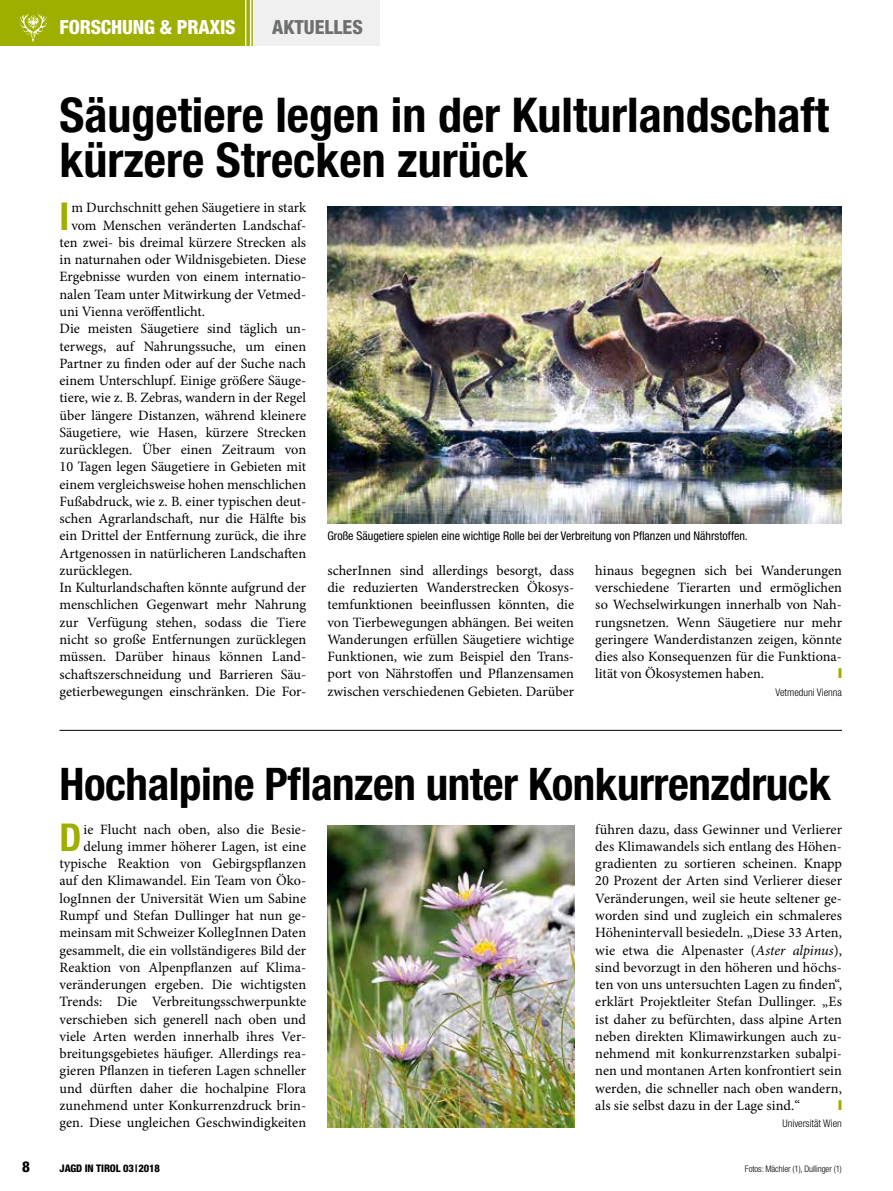
<style>
.page{position:relative;width:893px;height:1191px;background:#fff}
.page>*{position:absolute;margin:0;border:0;box-sizing:border-box;transform-origin:0 0}
.t1{font:700 condensed 48px/45px "Helvetica Neue LT Std";color:#000}
.t2{font:700 condensed 45px "Helvetica Neue LT Std";letter-spacing:-.01em;color:#000}
.t3{font:700 condensed 38.4px "Helvetica Neue LT Std";color:#9faf00}
.t4{font:800 condensed 19.5px "Helvetica Neue LT Std";letter-spacing:-.01em;color:#fff}
.t5{font:800 condensed 19.5px "Helvetica Neue LT Std";color:#6e6f70}
.t6{font:800 condensed 15px "Helvetica Neue LT Std";color:#000}
.t7{font:14.25px/17.2px "Minion Pro";color:#000;text-align:justify}
.t8{font:condensed 12px "Helvetica Neue LT Std";color:#000}
.t9{font:300 condensed 10.5px "Helvetica Neue LT Std";color:#000}
.t10{font:800 condensed 10.5px "Helvetica Neue LT Std";letter-spacing:-.01em;color:#000}
.t11{font:300 condensed 9px "Helvetica Neue LT Std";letter-spacing:-.01em;color:#000}
.s1{font-style:italic}
</style>
<div class="page">
<div style="left:255px;top:0;width:125px;height:46px;background:#f0f0f0"></div>
<hr style="left:252px;top:0;width:1px;height:46px;background:#9faf00">
<hr style="left:247px;top:0;width:3px;height:46px;background:#9faf00">
<div style="left:0;top:0;width:244px;height:46px;background:#9faf00"></div>
<img style="left:327px;top:825px;width:247px;height:302px">
<img style="left:327px;top:206px;width:515px;height:317px">
<hr style="left:60px;top:730px;width:782px;height:1px;background:#000">
<p class="t4" style="left:60px;top:15px;width:178px">FORSCHUNG &amp; PRAXIS</p>
<p class="t5" style="left:272px;top:15px;width:92px">AKTUELLES</p>
<p class="t1" style="left:60px;top:92px;width:771px">Säugetiere legen in der Kulturlandschaft kürzere Strecken zurück</p>
<p class="t3" style="left:60px;top:193px;width:11px">I</p>
<p class="t7" style="left:71px;top:199px;width:236px">m Durchschnitt gehen Säugetiere in stark</p>
<p class="t7" style="left:71px;top:217px;width:236px">vom Menschen veränderten Landschaf-</p>
<p class="t7" style="left:60px;top:234px;width:248px">ten zwei- bis dreimal kürzere Strecken als</p>
<p class="t7" style="left:60px;top:251px;width:248px">in naturnahen oder Wildnisgebieten. Diese</p>
<p class="t7" style="left:60px;top:268px;width:248px">Ergebnisse wurden von einem internatio-</p>
<p class="t7" style="left:60px;top:286px;width:248px">nalen Team unter Mitwirkung der Vetmed-</p>
<p class="t7" style="left:60px;top:303px;width:147px">uni Vienna veröffentlicht.</p>
<p class="t7" style="left:60px;top:320px;width:248px">Die meisten Säugetiere sind täglich un-</p>
<p class="t7" style="left:60px;top:337px;width:248px">terwegs, auf Nahrungssuche, um einen</p>
<p class="t7" style="left:60px;top:355px;width:248px">Partner zu finden oder auf der Suche nach</p>
<p class="t7" style="left:60px;top:372px;width:248px">einem Unterschlupf. Einige größere Säuge-</p>
<p class="t7" style="left:60px;top:389px;width:248px">tiere, wie z. B. Zebras, wandern in der Regel</p>
<p class="t7" style="left:60px;top:406px;width:248px">über längere Distanzen, während kleinere</p>
<p class="t7" style="left:60px;top:424px;width:248px">Säugetiere, wie Hasen, kürzere Strecken</p>
<p class="t7" style="left:60px;top:441px;width:248px">zurücklegen. Über einen Zeitraum von</p>
<p class="t7" style="left:60px;top:458px;width:248px">10 Tagen legen Säugetiere in Gebieten mit</p>
<p class="t7" style="left:60px;top:475px;width:248px">einem vergleichsweise hohen menschlichen</p>
<p class="t7" style="left:60px;top:493px;width:248px">Fußabdruck, wie z. B. einer typischen deut-</p>
<p class="t7" style="left:60px;top:510px;width:248px">schen Agrarlandschaft, nur die Hälfte bis</p>
<p class="t7" style="left:60px;top:527px;width:248px">ein Drittel der Entfernung zurück, die ihre</p>
<p class="t7" style="left:60px;top:544px;width:248px">Artgenossen in natürlicheren Landschaften</p>
<p class="t7" style="left:60px;top:562px;width:75px">zurücklegen.</p>
<p class="t7" style="left:60px;top:579px;width:248px">In Kulturlandschaften könnte aufgrund der</p>
<p class="t7" style="left:60px;top:596px;width:248px">menschlichen Gegenwart mehr Nahrung</p>
<p class="t7" style="left:60px;top:613px;width:248px">zur Verfügung stehen, sodass die Tiere</p>
<p class="t7" style="left:60px;top:631px;width:248px">nicht so große Entfernungen zurücklegen</p>
<p class="t7" style="left:60px;top:648px;width:248px">müssen. Darüber hinaus können Land-</p>
<p class="t7" style="left:60px;top:665px;width:248px">schaftszerschneidung und Barrieren Säu-</p>
<p class="t7" style="left:60px;top:682px;width:248px">getierbewegungen einschränken. Die For-</p>
<p class="t8" style="left:327px;top:529px;width:422px">Große Säugetiere spielen eine wichtige Rolle bei der Verbreitung von Pflanzen und Nährstoffen.</p>
<p class="t7" style="left:327px;top:561px;width:248px">scherInnen sind allerdings besorgt, dass die reduzierten Wanderstrecken Ökosys&shy;temfunktionen beeinflussen könnten, die von Tierbewegungen abhängen. Bei weiten Wanderungen erfüllen Säugetiere wichtige Funktionen, wie zum Beispiel den Trans&shy;port von Nährstoffen und Pflanzensamen zwischen verschiedenen Gebieten. Darüber</p>
<p class="t7" style="left:595px;top:562px;width:248px">hinaus begegnen sich bei Wanderungen verschiedene Tierarten und ermöglichen so Wechselwirkungen innerhalb von Nah&shy;rungsnetzen. Wenn Säugetiere nur mehr geringere Wanderdistanzen zeigen, könnte dies also Konsequenzen für die Funktiona&shy;lität von Ökosystemen haben.</p>
<p class="t9" style="left:775px;top:686px;width:68px">Vetmeduni Vienna</p>
<p class="t2" style="left:60px;top:756px;width:773px">Hochalpine Pflanzen unter Konkurrenzdruck</p>
<p class="t7" style="left:595px;top:820px;width:248px">führen dazu, dass Gewinner und Verlierer des Klimawandels sich entlang des Höhen&shy;gradienten zu sortieren scheinen. Knapp 20 Prozent der Arten sind Verlierer dieser Veränderungen, weil sie heute seltener ge&shy;worden sind und zugleich ein schmaleres Höhenintervall besiedeln. „Diese 33 Arten, wie etwa die Alpenaster (<span class="s1">Aster alpinus</span>), sind bevorzugt in den höheren und höchs&shy;ten von uns untersuchten Lagen zu finden“, erklärt Projektleiter Stefan Dullinger. „Es ist daher zu befürchten, dass alpine Arten neben direkten Klimawirkungen auch zu&shy;nehmend mit konkurrenzstarken subalpi&shy;nen und montanen Arten konfrontiert sein werden, die schneller nach oben wandern, als sie selbst dazu in der Lage sind.“</p>
<p class="t9" style="left:782px;top:1117px;width:61px">Universität Wien</p>
<p class="t3" style="left:60px;top:814px;width:24px">D</p>
<p class="t7" style="left:60px;top:820px;width:248px;text-align:right">ie Flucht nach oben, also die Besie&shy;delung immer höherer Lagen, ist eine typische Reaktion von Gebirgspflanzen auf den Klimawandel. Ein Team von Öko&shy;logInnen der Universität Wien um Sabine Rumpf und Stefan Dullinger hat nun ge&shy;meinsam mit Schweizer KollegInnen Daten gesammelt, die ein vollständigeres Bild der Reaktion von Alpenpflanzen auf Klima&shy;veränderungen ergeben. Die wichtigsten Trends: Die Verbreitungsschwerpunkte verschieben sich generell nach oben und viele Arten werden innerhalb ihres Ver&shy;breitungsgebietes häufiger. Allerdings rea&shy;gieren Pflanzen in tieferen Lagen schneller und dürften daher die hochalpine Flora zunehmend unter Konkurrenzdruck brin&shy;gen. Diese ungleichen Geschwindigkeiten</p>
<p class="t6" style="left:22px;top:1157px;width:9px">8</p>
<p class="t10" style="left:60px;top:1162px;width:102px">JAGD IN TIROL 03|2018</p>
<p class="t11" style="left:745px;top:1163px;width:99px">Fotos: Mächler (1), Dullinger (1)</p>
</div>
